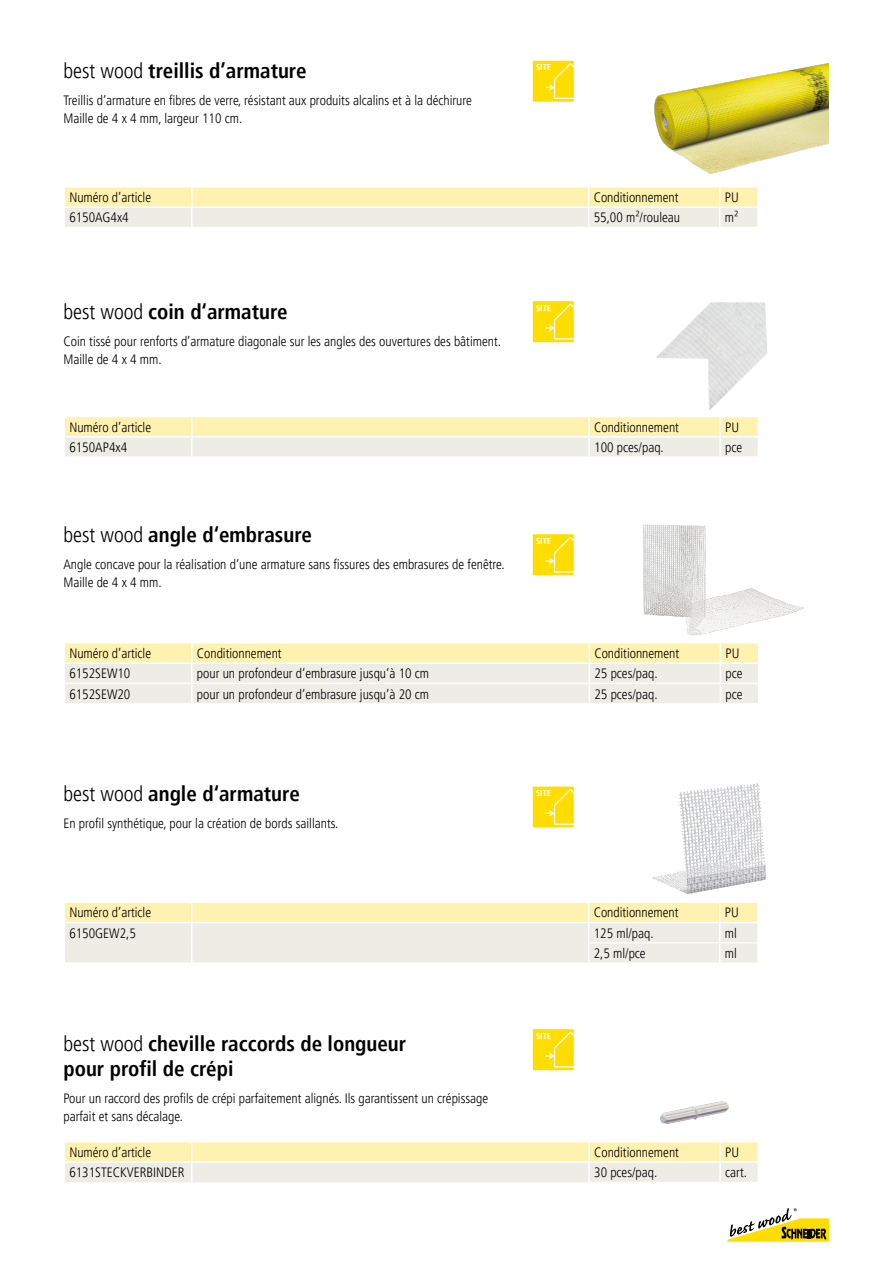
<style>
.page{position:relative;width:893px;height:1263px;background:#fff}
.page>*{position:absolute;margin:0;border:0;box-sizing:border-box;transform-origin:0 0}
.t1{font:700 condensed 21px/25.2px "Frutiger LT Pro";color:#000}
.t2{font:300 condensed 13.5px/18px "Frutiger LT Pro";color:#000}
.t3{font:700 condensed 8.55px "Frutiger LT Pro";color:#fff}
.s1{font-weight:300}
</style>
<div class="page">
<svg style="left:727px;top:1208px;width:102px;height:34px"></svg>
<svg style="left:64px;top:187px;width:694px;height:40px;background:#f6efcd"></svg>
<img style="left:654px;top:63px;width:175px;height:111px">
<img style="left:657px;top:302px;width:110px;height:108px">
<svg style="left:64px;top:417px;width:694px;height:39px;background:#f6efcd"></svg>
<img style="left:643px;top:524px;width:161px;height:112px">
<svg style="left:64px;top:643px;width:695px;height:60px;background:#f3eed4"></svg>
<hr style="left:589px;top:662px;width:131px;height:2px;background:#fff">
<hr style="left:720px;top:662px;width:39px;height:2px;background:#fff">
<hr style="left:589px;top:683px;width:131px;height:1px;background:#fff">
<hr style="left:720px;top:683px;width:39px;height:1px;background:#fff">
<hr style="left:63px;top:662px;width:129px;height:2px;background:#fff">
<hr style="left:192px;top:662px;width:397px;height:2px;background:#fff">
<hr style="left:63px;top:683px;width:129px;height:1px;background:#fff">
<hr style="left:192px;top:683px;width:397px;height:1px;background:#fff">
<img style="left:652px;top:783px;width:114px;height:111px">
<svg style="left:64px;top:902px;width:694px;height:61px;background:#f3eed6"></svg>
<hr style="left:63px;top:962px;width:129px;height:2px;background:#fff">
<hr style="left:192px;top:962px;width:397px;height:2px;background:#fff">
<svg style="left:64px;top:1142px;width:694px;height:40px;background:#f6efce"></svg>
<img style="left:604px;top:1101px;width:154px;height:80px">
<svg style="left:532px;top:1028px;width:42px;height:43px;background:#ffe11f"></svg>
<svg style="left:532px;top:786px;width:42px;height:42px;background:#ffe01b"></svg>
<svg style="left:532px;top:534px;width:42px;height:42px;background:#ffe01a"></svg>
<svg style="left:532px;top:301px;width:42px;height:42px;background:#ffe01a"></svg>
<svg style="left:532px;top:60px;width:42px;height:42px;background:#ffe01a"></svg>
<h1 class="t1" style="left:63px;top:59px;width:245px"><span class="s1">best wood</span> treillis d’armature</h1>
<p class="t2" style="left:63px;top:92px;width:410px">Treillis d‘armature en fibres de verre, résistant aux produits alcalins et à la déchirure<br>Maille de 4 x 4 mm, largeur 110 cm.</p>
<p class="t3" style="left:536px;top:62px;width:16px">SITE</p>
<p class="t2" style="left:69px;top:189px;width:83px">Numéro d’article</p>
<p class="t2" style="left:594px;top:189px;width:86px">Conditionnement</p>
<p class="t2" style="left:725px;top:189px;width:15px">PU</p>
<p class="t2" style="left:69px;top:209px;width:61px">6150AG4x4</p>
<p class="t2" style="left:594px;top:209px;width:88px">55,00 m²/rouleau</p>
<p class="t2" style="left:725px;top:209px;width:15px">m²</p>
<h1 class="t1" style="left:63px;top:300px;width:226px"><span class="s1">best wood</span> coin d‘armature</h1>
<p class="t2" style="left:63px;top:333px;width:439px">Coin tissé pour renforts d’armature diagonale sur les angles des ouvertures des bâtiment.<br>Maille de 4 x 4 mm.</p>
<p class="t3" style="left:536px;top:303px;width:16px">SITE</p>
<p class="t2" style="left:69px;top:418px;width:83px">Numéro d’article</p>
<p class="t2" style="left:594px;top:418px;width:86px">Conditionnement</p>
<p class="t2" style="left:725px;top:418px;width:15px">PU</p>
<p class="t2" style="left:69px;top:438px;width:59px">6150AP4x4</p>
<p class="t2" style="left:594px;top:438px;width:71px">100 pces/paq.</p>
<p class="t2" style="left:725px;top:438px;width:18px">pce</p>
<h1 class="t1" style="left:63px;top:522px;width:250px"><span class="s1">best wood</span> angle d‘embrasure</h1>
<p class="t2" style="left:63px;top:555px;width:443px">Angle concave pour la réalisation d‘une armature sans fissures des embrasures de fenêtre.<br>Maille de 4 x 4 mm.</p>
<p class="t3" style="left:536px;top:536px;width:16px">SITE</p>
<p class="t2" style="left:69px;top:644px;width:83px">Numéro d’article</p>
<p class="t2" style="left:197px;top:644px;width:86px">Conditionnement</p>
<p class="t2" style="left:594px;top:644px;width:86px">Conditionnement</p>
<p class="t2" style="left:725px;top:644px;width:15px">PU</p>
<p class="t2" style="left:69px;top:665px;width:63px">6152SEW10</p>
<p class="t2" style="left:197px;top:665px;width:234px">pour un profondeur d‘embrasure jusqu‘à 10 cm</p>
<p class="t2" style="left:594px;top:665px;width:65px">25 pces/paq.</p>
<p class="t2" style="left:725px;top:665px;width:18px">pce</p>
<p class="t2" style="left:69px;top:685px;width:63px">6152SEW20</p>
<p class="t2" style="left:197px;top:685px;width:234px">pour un profondeur d‘embrasure jusqu‘à 20 cm</p>
<p class="t2" style="left:594px;top:685px;width:65px">25 pces/paq.</p>
<p class="t2" style="left:725px;top:685px;width:18px">pce</p>
<h1 class="t1" style="left:63px;top:781px;width:238px"><span class="s1">best wood</span> angle d‘armature</h1>
<p class="t2" style="left:63px;top:814px;width:276px">En profil synthétique, pour la création de bords saillants.</p>
<p class="t3" style="left:536px;top:788px;width:16px">SITE</p>
<p class="t2" style="left:69px;top:904px;width:83px">Numéro d’article</p>
<p class="t2" style="left:594px;top:904px;width:86px">Conditionnement</p>
<p class="t2" style="left:725px;top:904px;width:15px">PU</p>
<p class="t2" style="left:69px;top:924px;width:68px">6150GEW2,5</p>
<p class="t2" style="left:594px;top:924px;width:61px">125 ml/paq.</p>
<p class="t2" style="left:725px;top:924px;width:14px">ml</p>
<p class="t2" style="left:594px;top:944px;width:53px">2,5 ml/pce</p>
<p class="t2" style="left:725px;top:944px;width:14px">ml</p>
<h1 class="t1" style="left:63px;top:1031px;width:344px"><span class="s1">best wood</span> cheville raccords de longueur pour profil de crépi</h1>
<p class="t2" style="left:63px;top:1090px;width:426px">Pour un raccord des profils de crépi parfaitement alignés. Ils garantissent un crépissage parfait et sans décalage.</p>
<p class="t3" style="left:536px;top:1031px;width:16px">SITE</p>
<p class="t2" style="left:69px;top:1143px;width:83px">Numéro d’article</p>
<p class="t2" style="left:594px;top:1143px;width:86px">Conditionnement</p>
<p class="t2" style="left:725px;top:1143px;width:15px">PU</p>
<p class="t2" style="left:69px;top:1164px;width:117px">6131STECKVERBINDER</p>
<p class="t2" style="left:594px;top:1164px;width:65px">30 pces/paq.</p>
<p class="t2" style="left:725px;top:1164px;width:23px">cart.</p>
</div>
